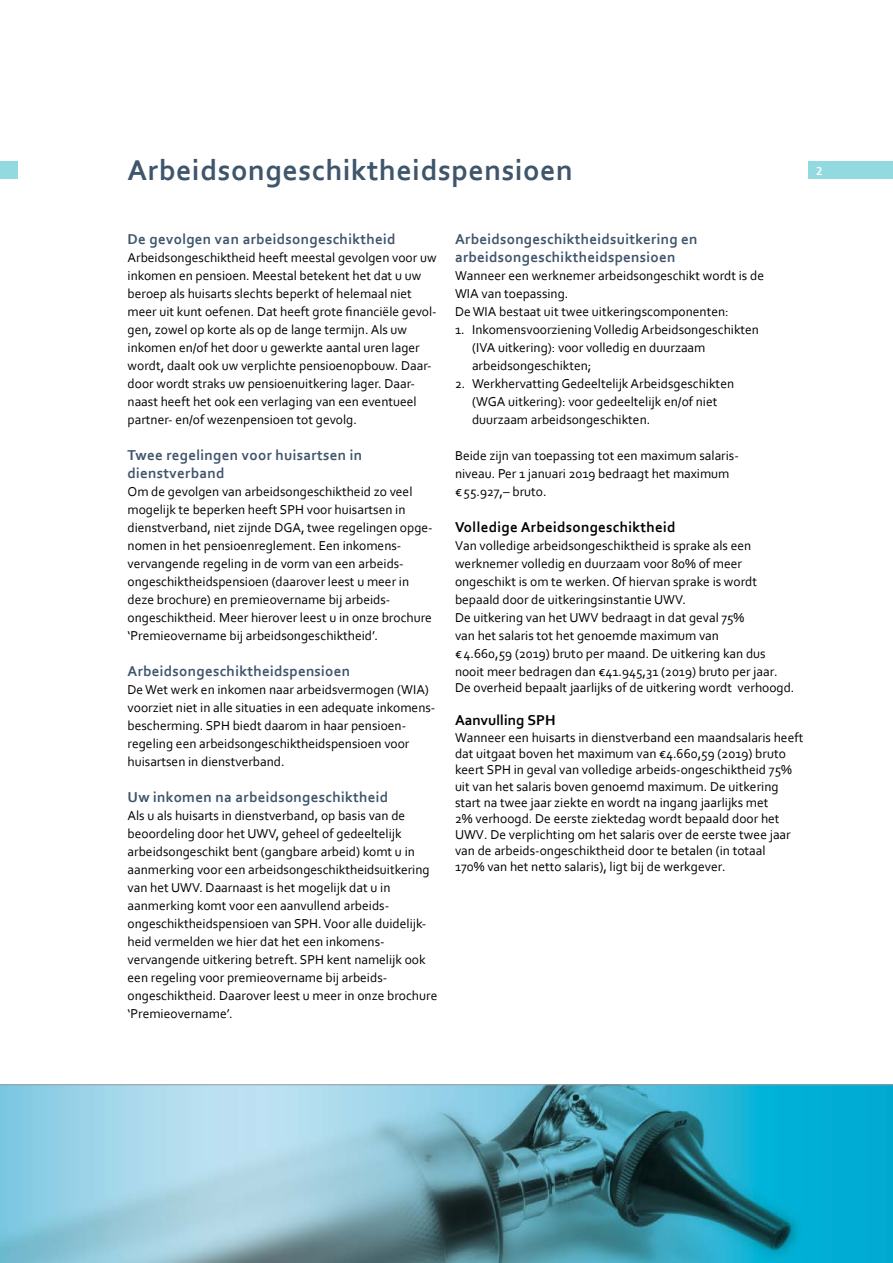
<style>
.page{position:relative;width:893px;height:1263px;background:#fff}
.page>*{position:absolute;margin:0;border:0;box-sizing:border-box;transform-origin:0 0}
.t1{font:700 30px "Corbel";letter-spacing:.02em;color:#3f556b}
.t2{font:700 15px/18px "Corbel";letter-spacing:.02em;color:#3f556b}
.t3{font:700 15px "Corbel";letter-spacing:.02em;color:#000}
.t4{font:700 15px "Corbel";color:#000}
.t5{font:13.5px/18px "Corbel";color:#000}
.t6{font:700 12px "Corbel";color:#fff}
</style>
<div class="page">
<img style="left:0;top:1085px;width:893px;height:178px">
<div style="left:808px;top:162px;width:85px;height:17px;background:#93d9e0"></div>
<hr style="left:0;top:1084px;width:893px;height:1px;background:#9d9d9c">
<div style="left:0;top:162px;width:17px;height:17px;background:#93d9e0"></div>
<h1 class="t1" style="left:128px;top:151px;width:447px">Arbeidsongeschiktheidspensioen</h1>
<p class="t6" style="left:816px;top:163px;width:8px">2</p>
<p class="t2" style="left:128px;top:230px;width:269px">De gevolgen van arbeidsongeschiktheid</p>
<p class="t5" style="left:128px;top:248px;width:311px">Arbeidsongeschiktheid heeft meestal gevolgen voor uw inkomen en pensioen. Meestal betekent het dat u uw beroep als huisarts slechts beperkt of helemaal niet meer uit kunt oefenen. Dat heeft grote financiële gevol&shy;gen, zowel op korte als op de lange termijn. Als uw inkomen en/of het door u gewerkte aantal uren lager wordt, daalt ook uw verplichte pensioenopbouw. Daar&shy;door wordt straks uw pensioenuitkering lager. Daar&shy;naast heeft het ook een verlaging van een eventueel partner- en/of wezenpensioen tot gevolg.</p>
<p class="t2" style="left:128px;top:446px;width:236px">Twee regelingen voor huisartsen in dienstverband</p>
<p class="t5" style="left:128px;top:482px;width:307px">Om de gevolgen van arbeidsongeschiktheid zo veel mogelijk te beperken heeft SPH voor huisartsen in dienstverband, niet zijnde DGA, twee regelingen opge&shy;nomen in het pensioenreglement. Een inkomens&shy;vervangende regeling in de vorm van een arbeids&shy;ongeschiktheidspensioen (daarover leest u meer in deze brochure) en premieovername bij arbeids&shy;ongeschiktheid. Meer hierover leest u in onze brochure ‘Premieovername bij arbeidsongeschiktheid’.</p>
<p class="t2" style="left:128px;top:662px;width:224px">Arbeidsongeschiktheidspensioen</p>
<p class="t5" style="left:128px;top:680px;width:309px">De Wet werk en inkomen naar arbeidsvermogen (WIA) voorziet niet in alle situaties in een adequate inkomens&shy;bescherming. SPH biedt daarom in haar pensioen&shy;regeling een arbeidsongeschiktheidspensioen voor huisartsen in dienstverband.</p>
<p class="t2" style="left:128px;top:788px;width:262px">Uw inkomen na arbeidsongeschiktheid</p>
<p class="t5" style="left:128px;top:806px;width:311px">Als u als huisarts in dienstverband, op basis van de beoordeling door het UWV, geheel of gedeeltelijk arbeidsongeschikt bent (gangbare arbeid) komt u in aanmerking voor een arbeidsongeschiktheidsuitkering van het UWV. Daarnaast is het mogelijk dat u in aanmerking komt voor een aanvullend arbeids&shy;ongeschiktheidspensioen van SPH. Voor alle duidelijk&shy;heid vermelden we hier dat het een inkomens&shy;vervangende uitkering betreft. SPH kent namelijk ook een regeling voor premieovername bij arbeids&shy;ongeschiktheid. Daarover leest u meer in onze brochure ‘Premieovername’.</p>
<p class="t2" style="left:455px;top:230px;width:244px">Arbeidsongeschiktheidsuitkering en arbeidsongeschiktheidspensioen</p>
<p class="t5" style="left:455px;top:266px;width:311px">Wanneer een werknemer arbeidsongeschikt wordt is de<br>WIA van toepassing.<br>De WIA bestaat uit twee uitkeringscomponenten:</p>
<p class="t5" style="left:472px;top:320px;width:289px;text-indent:-17px">1. Inkomensvoorziening Volledig Arbeidsongeschikten (IVA uitkering): voor volledig en duurzaam arbeidsongeschikten;</p>
<p class="t5" style="left:472px;top:374px;width:264px;text-indent:-17px">2. Werkhervatting Gedeeltelijk Arbeidsgeschikten (WGA uitkering): voor gedeeltelijk en/of niet duurzaam arbeidsongeschikten.</p>
<p class="t5" style="left:455px;top:446px;width:285px">Beide zijn van toepassing tot een maximum salaris&shy;niveau. Per 1 januari 2019 bedraagt het maximum €55.927,– bruto.</p>
<p class="t3" style="left:455px;top:518px;width:222px">Volledige Arbeidsongeschiktheid</p>
<p class="t5" style="left:455px;top:536px;width:324px">Van volledige arbeidsongeschiktheid is sprake als een werknemer volledig en duurzaam voor 80% of meer ongeschikt is om te werken. Of hiervan sprake is wordt bepaald door de uitkeringsinstantie UWV.<br>De uitkering van het UWV bedraagt in dat geval 75%<br>van het salaris tot het genoemde maximum van €4.660,59 (2019) bruto per maand. De uitkering kan dus nooit meer bedragen dan €41.945,31 (2019) bruto per jaar.</p>
<p class="t5" style="left:455px;top:678px;width:341px">De overheid bepaalt jaarlijks of de uitkering wordt verhoogd.</p>
<p class="t4" style="left:455px;top:711px;width:102px">Aanvulling SPH</p>
<p class="t5" style="left:455px;top:729px;width:350px;line-height:16px">Wanneer een huisarts in dienstverband een maandsalaris heeft dat uitgaat boven het maximum van €4.660,59 (2019) bruto keert SPH in geval van volledige arbeids‐ongeschiktheid 75% uit van het salaris boven genoemd maximum. De uitkering start na twee jaar ziekte en wordt na ingang jaarlijks met<br>2% verhoogd. De eerste ziektedag wordt bepaald door het UWV. De verplichting om het salaris over de eerste twee jaar van de arbeids‐ongeschiktheid door te betalen (in totaal<br>170% van het netto salaris), ligt bij de werkgever.</p>
</div>
